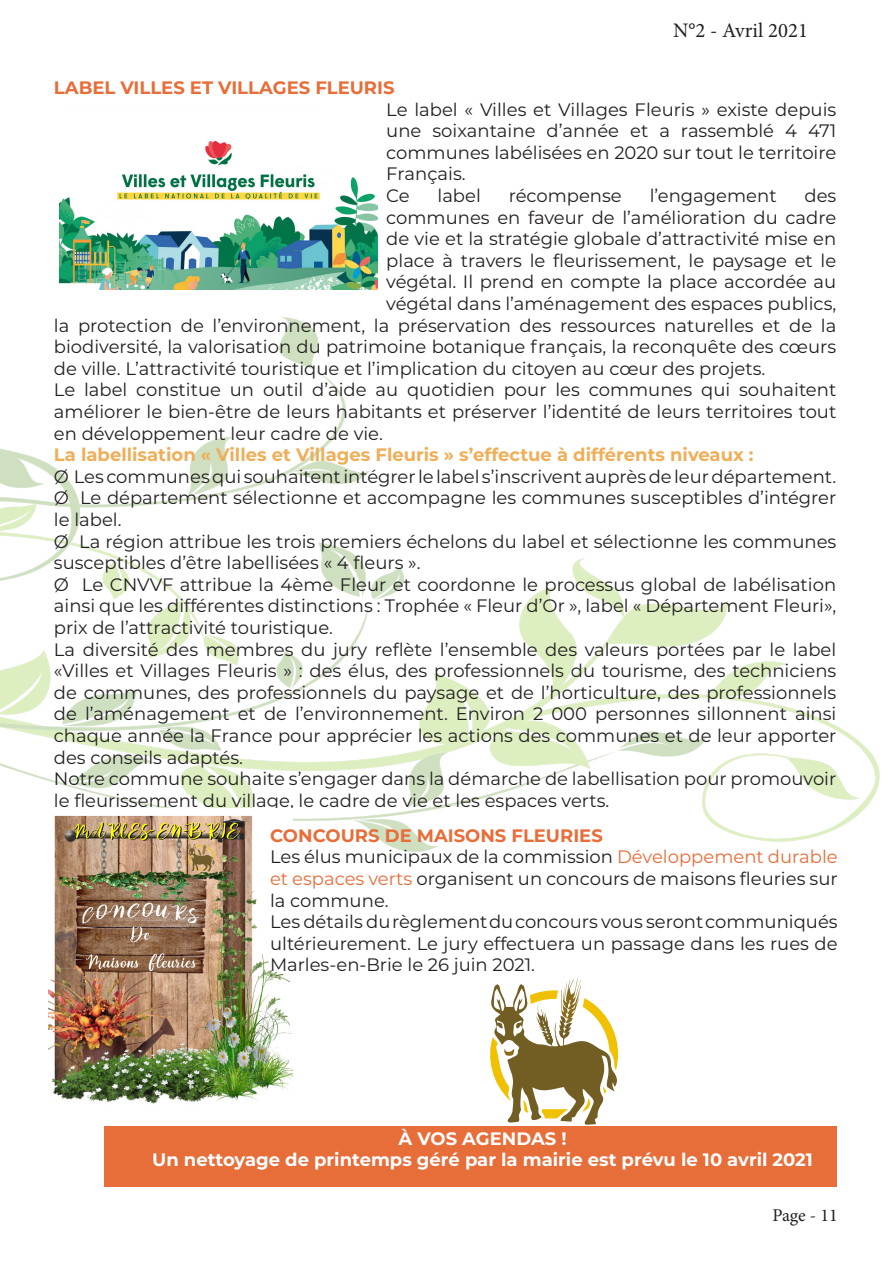
<style>
.page{position:relative;width:893px;height:1263px;background:#fff}
.page>*{position:absolute;margin:0;border:0;box-sizing:border-box;transform-origin:0 0}
.t1{font:20.7px "Minion Pro";color:#231f20}
.t2{font:18px/21.6px "Montserrat";color:#231f20;text-align:justify}
.t3{font:700 18px "Montserrat";color:#fff}
.t4{font:700 18px "Montserrat";color:#efae58}
.t5{font:700 18px "Montserrat";color:#e76d39}
.t6{font:18px "Minion Pro";letter-spacing:-.005em;color:#231f20}
.s1{color:#e76d39}
</style>
<div class="page">
<img style="left:0;top:317px;width:880px;height:535px">
<img style="left:59px;top:140px;width:319px;height:149px">
<div style="left:104px;top:1126px;width:733px;height:60px;background:#e76d39"></div>
<img style="left:49px;top:808px;width:243px;height:296px">
<svg style="left:490px;top:977px;width:128px;height:148px"></svg>
<p class="t1" style="left:673px;top:17px;width:136px">N°2 - Avril 2021</p>
<p class="t5" style="left:54px;top:75px;width:342px">LABEL VILLES ET VILLAGES FLEURIS</p>
<p class="t2" style="left:386px;top:98px;width:452px">Le label « Villes et Villages Fleuris » existe depuis une soixantaine d’année et a rassemblé 4 471 communes labélisées en 2020 sur tout le territoire Français.</p>
<p class="t2" style="left:386px;top:184px;width:25px">Ce</p>
<p class="t2" style="left:437px;top:184px;width:45px">label</p>
<p class="t2" style="left:509px;top:184px;width:115px">récompense</p>
<p class="t2" style="left:650px;top:184px;width:128px">l’engagement</p>
<p class="t2" style="left:804px;top:184px;width:33px">des</p>
<p class="t2" style="left:386px;top:206px;width:451px">communes en faveur de l’amélioration du cadre</p>
<p class="t2" style="left:386px;top:227px;width:452px">de vie et la stratégie globale d’attractivité mise en</p>
<p class="t2" style="left:386px;top:249px;width:451px">place à travers le fleurissement, le paysage et le</p>
<p class="t2" style="left:386px;top:271px;width:452px">végétal. Il prend en compte la place accordée au</p>
<p class="t2" style="left:386px;top:292px;width:452px">végétal dans l’aménagement des espaces publics,</p>
<p class="t2" style="left:54px;top:314px;width:784px">la protection de l’environnement, la préservation des ressources naturelles et de la</p>
<p class="t2" style="left:54px;top:335px;width:784px">biodiversité, la valorisation du patrimoine botanique français, la reconquête des cœurs</p>
<p class="t2" style="left:54px;top:357px;width:713px">de ville. L’attractivité touristique et l’implication du citoyen au cœur des projets.</p>
<p class="t2" style="left:54px;top:379px;width:784px">Le label constitue un outil d’aide au quotidien pour les communes qui souhaitent améliorer le bien-être de leurs habitants et préserver l’identité de leurs territoires tout en développement leur cadre de vie.</p>
<p class="t4" style="left:54px;top:442px;width:701px">La labellisation « Villes et Villages Fleuris » s’effectue à différents niveaux :</p>
<p class="t2" style="left:54px;top:465px;width:784px">Ø Les communes qui souhaitent intégrer le label s’inscrivent auprès de leur département.</p>
<p class="t2" style="left:54px;top:487px;width:784px">Ø Le département sélectionne et accompagne les communes susceptibles d’intégrer le label.</p>
<p class="t2" style="left:54px;top:530px;width:784px">Ø La région attribue les trois premiers échelons du label et sélectionne les communes susceptibles d’être labellisées « 4 fleurs ».</p>
<p class="t2" style="left:54px;top:573px;width:784px">Ø Le CNVVF attribue la 4ème Fleur et coordonne le processus global de labélisation ainsi que les différentes distinctions : Trophée « Fleur d’Or », label « Département Fleuri», prix de l’attractivité touristique.</p>
<p class="t2" style="left:54px;top:638px;width:784px">La diversité des membres du jury reflète l’ensemble des valeurs portées par le label «Villes et Villages Fleuris » : des élus, des professionnels du tourisme, des techniciens de communes, des professionnels du paysage et de l’horticulture, des professionnels de l’aménagement et de l’environnement. Environ 2 000 personnes sillonnent ainsi chaque année la France pour apprécier les actions des communes et de leur apporter des conseils adaptés.</p>
<p class="t2" style="left:54px;top:767px;width:784px">Notre commune souhaite s’engager dans la démarche de labellisation pour promouvoir le fleurissement du village, le cadre de vie et les espaces verts.</p>
<p class="t5" style="left:270px;top:822px;width:334px">CONCOURS DE MAISONS FLEURIES</p>
<p class="t2" style="left:270px;top:845px;width:569px">Les élus municipaux de la commission <span class="s1">Développement durable et espaces verts</span> organisent un concours de maisons fleuries sur la commune.</p>
<p class="t2" style="left:270px;top:910px;width:569px">Les détails du règlement du concours vous seront communiqués ultérieurement. Le jury effectuera un passage dans les rues de Marles-en-Brie le 26 juin 2021.</p>
<p class="t3" style="left:399px;top:1125px;width:170px">À VOS AGENDAS !</p>
<p class="t3" style="left:152px;top:1147px;width:662px">Un nettoyage de printemps géré par la mairie est prévu le 10 avril 2021</p>
<p class="t6" style="left:772px;top:1203px;width:67px">Page - 11</p>
</div>
